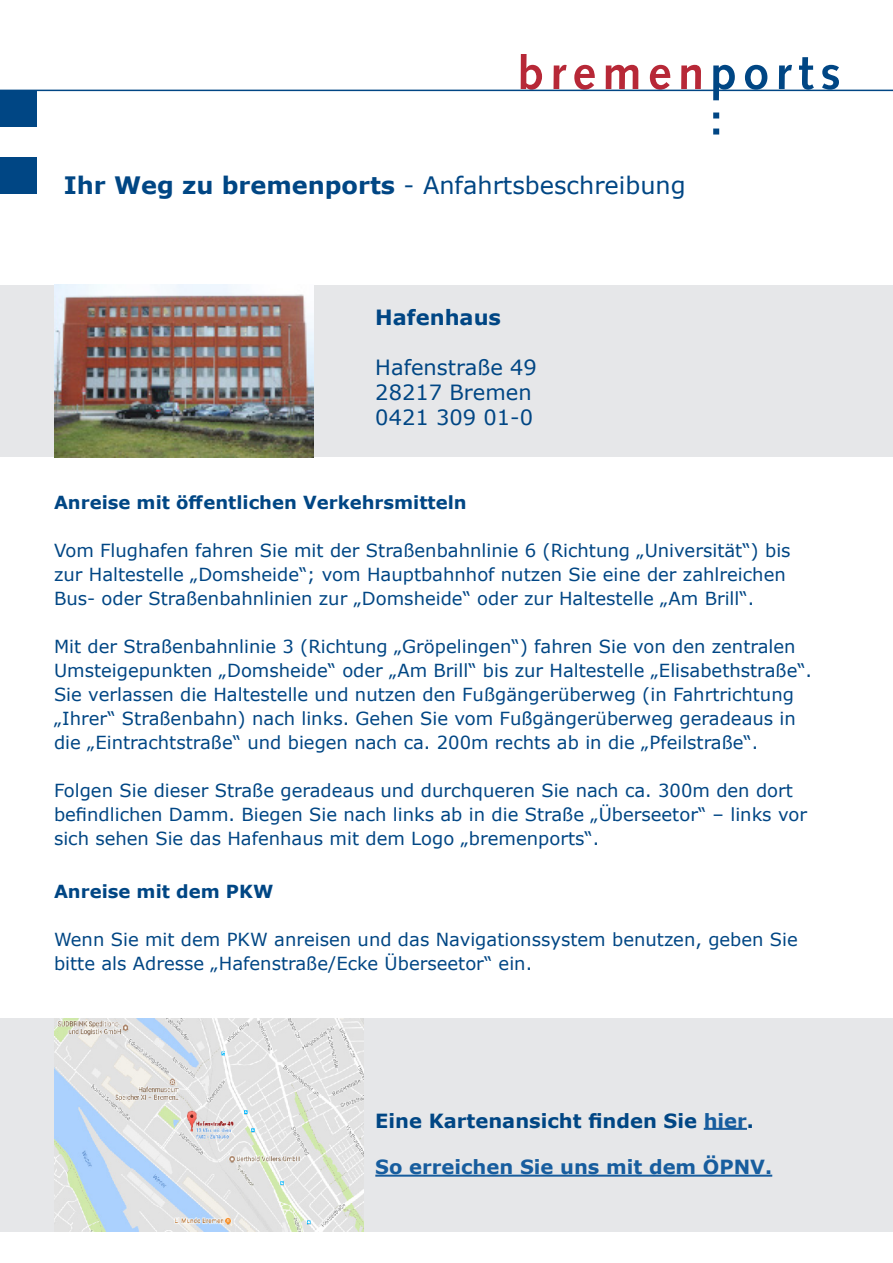
<style>
.page{position:relative;width:893px;height:1263px;background:#fff}
.page>*{position:absolute;margin:0;border:0;box-sizing:border-box;transform-origin:0 0}
.t1{font:24px "Verdana";color:#004684}
.t2{font:21px/25.2px "Verdana";color:#004684}
.t3{font:700 21px "Verdana";color:#004684}
.t4{font:700 19.5px "Verdana";color:#004684}
.t5{font:700 19.5px "Verdana";color:#175d9e}
.t6{font:18px/24px "Verdana";color:#004684}
.t7{font:700 18px "Verdana";color:#004684}
.s1{font-weight:700}
.s2{color:#175d9e}
</style>
<div class="page">
<div style="left:0;top:286px;width:893px;height:171px;background:#e6e7e9"></div>
<div style="left:0;top:1019px;width:893px;height:213px;background:#e6e7e9"></div>
<svg style="left:521px;top:54px;width:21px;height:36px"></svg>
<svg style="left:553px;top:65px;width:14px;height:24px"></svg>
<svg style="left:574px;top:65px;width:21px;height:25px"></svg>
<svg style="left:606px;top:65px;width:32px;height:24px"></svg>
<svg style="left:650px;top:65px;width:20px;height:25px"></svg>
<svg style="left:681px;top:65px;width:20px;height:24px"></svg>
<svg style="left:713px;top:65px;width:22px;height:35px"></svg>
<svg style="left:745px;top:65px;width:22px;height:25px"></svg>
<svg style="left:779px;top:65px;width:13px;height:24px"></svg>
<svg style="left:799px;top:57px;width:15px;height:33px"></svg>
<svg style="left:822px;top:65px;width:17px;height:25px"></svg>
<svg style="left:713px;top:112px;width:6px;height:23px"></svg>
<hr style="left:0;top:90px;width:893px;height:1px;background:#004684">
<div style="left:0;top:90px;width:36px;height:36px;background:#004684"></div>
<div style="left:0;top:157px;width:36px;height:36px;background:#004684"></div>
<img style="left:54px;top:285px;width:259px;height:173px">
<hr style="left:704px;top:1128px;width:43px;height:2px;background:#175d9e">
<hr style="left:375px;top:1175px;width:397px;height:2px;background:#175d9e">
<img style="left:54px;top:1019px;width:309px;height:213px">
<p class="t1" style="left:64px;top:169px;width:623px"><span class="s1">Ihr Weg zu bremenports</span> - Anfahrtsbeschreibung</p>
<p class="t3" style="left:375px;top:302px;width:127px">Hafenhaus</p>
<p class="t2" style="left:375px;top:355px;width:163px">Hafenstraße 49<br>28217 Bremen</p>
<p class="t2" style="left:375px;top:405px;width:159px">0421 309 01-0</p>
<p class="t7" style="left:54px;top:489px;width:414px">Anreise mit öffentlichen Verkehrsmitteln</p>
<p class="t6" style="left:54px;top:538px;width:738px">Vom Flughafen fahren Sie mit der Straßenbahnlinie 6 (Richtung „Universität“) bis zur Haltestelle „Domsheide“; vom Hauptbahnhof nutzen Sie eine der zahlreichen<br>Bus- oder Straßenbahnlinien zur „Domsheide“ oder zur Haltestelle „Am Brill“.</p>
<p class="t6" style="left:54px;top:634px;width:760px">Mit der Straßenbahnlinie 3 (Richtung „Gröpelingen“) fahren Sie von den zentralen<br>Umsteigepunkten „Domsheide“ oder „Am Brill“ bis zur Haltestelle „Elisabethstraße“.</p>
<p class="t6" style="left:54px;top:682px;width:743px;text-align:justify">Sie verlassen die Haltestelle und nutzen den Fußgängerüberweg (in Fahrtrichtung „Ihrer“ Straßenbahn) nach links. Gehen Sie vom Fußgängerüberweg geradeaus in die „Eintrachtstraße“ und biegen nach ca. 200m rechts ab in die „Pfeilstraße“.</p>
<p class="t6" style="left:54px;top:778px;width:755px">Folgen Sie dieser Straße geradeaus und durchqueren Sie nach ca. 300m den dort befindlichen Damm. Biegen Sie nach links ab in die Straße „Überseetor“ – links vor sich sehen Sie das Hafenhaus mit dem Logo „bremenports“.</p>
<p class="t7" style="left:54px;top:879px;width:221px">Anreise mit dem PKW</p>
<p class="t6" style="left:54px;top:927px;width:745px">Wenn Sie mit dem PKW anreisen und das Navigationssystem benutzen, geben Sie bitte als Adresse „Hafenstraße/Ecke Überseetor“ ein.</p>
<p class="t4" style="left:375px;top:1106px;width:380px">Eine Kartenansicht finden Sie <span class="s2">hier</span>.</p>
<p class="t5" style="left:375px;top:1153px;width:398px">So erreichen Sie uns mit dem ÖPNV.</p>
</div>
